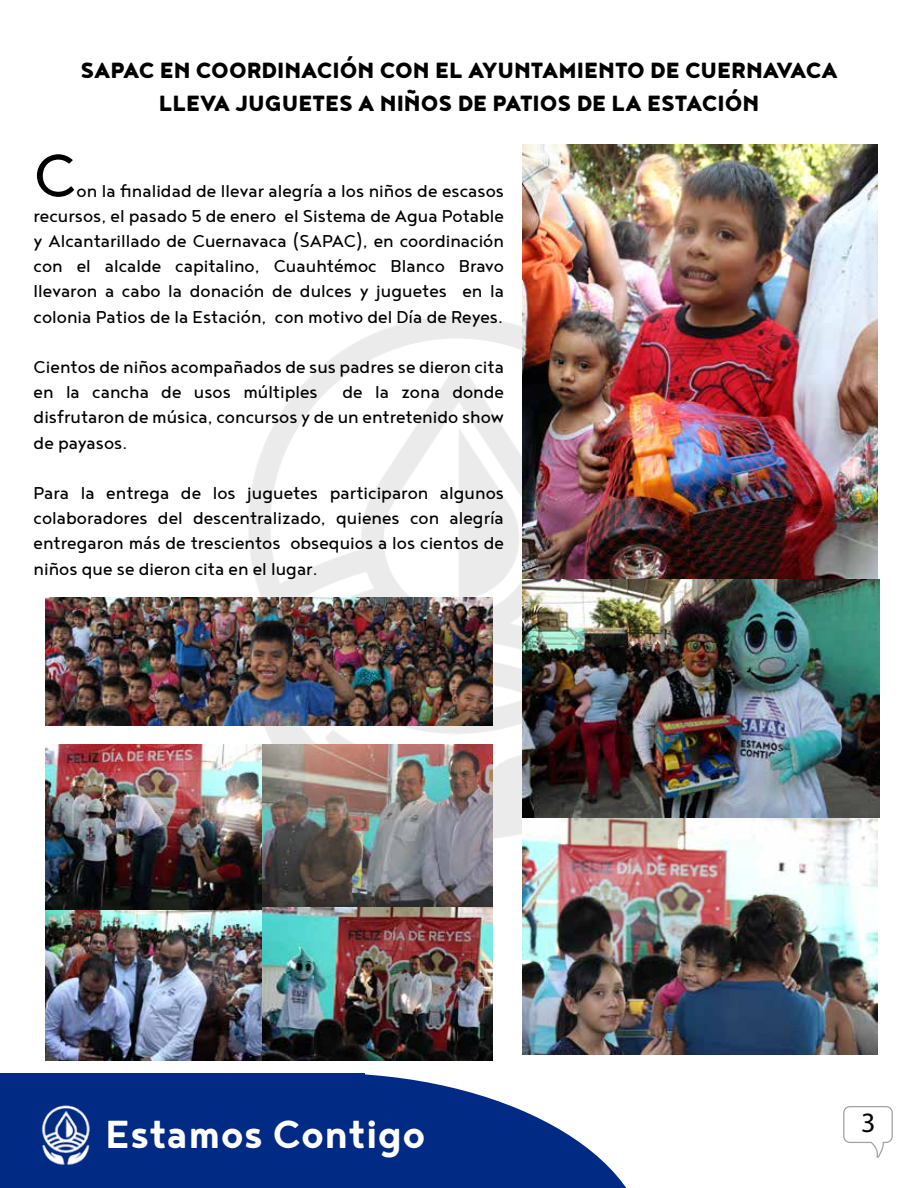
<style>
.page{position:relative;width:918px;height:1188px;background:#fff}
.page>*{position:absolute;margin:0;border:0;box-sizing:border-box;transform-origin:0 0}
.t1{font:73.5px "Noyh";color:#000}
.t2{font:700 48px "Noyh";color:#fff}
.t3{font:28.05px "Myriad Pro";color:#000}
.t4{font:900 27px/32.4px "Noyh";color:#000;text-align:center}
.t5{font:21px/25.2px "Noyh";color:#000;text-align:justify}
</style>
<div class="page">
<svg style="left:843px;top:1106px;width:50px;height:52px"></svg>
<svg style="left:364px;top:1074px;width:263px;height:114px;fill:#002a83"></svg>
<div style="left:0;top:1074px;width:364px;height:114px;background:#002a83"></div>
<img style="left:41px;top:1105px;width:49px;height:60px">
<img style="left:90px;top:316px;width:432px;height:556px">
<img style="left:522px;top:818px;width:356px;height:236px">
<img style="left:522px;top:144px;width:356px;height:435px">
<img style="left:522px;top:579px;width:358px;height:239px">
<img style="left:45px;top:744px;width:447px;height:316px">
<img style="left:45px;top:598px;width:447px;height:128px">
<p class="t4" style="left:80px;top:54px;width:759px">SAPAC EN COORDINACIÓN CON EL AYUNTAMIENTO DE CUERNAVACA<br>LLEVA JUGUETES A NIÑOS DE PATIOS DE LA ESTACIÓN</p>
<h1 class="t1" style="left:34px;top:135px;width:44px">C</h1>
<p class="t5" style="left:34px;top:177px;width:472px;text-indent:43px">on la finalidad de llevar alegría a los niños de escasos recursos, el pasado 5 de enero el Sistema de Agua Potable y Alcantarillado de Cuernavaca (SAPAC), en coordinación con el alcalde capitalino, Cuauhtémoc Blanco Bravo llevaron a cabo la donación de dulces y juguetes en la colonia Patios de la Estación, con motivo del Día de Reyes.</p>
<p class="t5" style="left:34px;top:354px;width:472px">Cientos de niños acompañados de sus padres se dieron cita en la cancha de usos múltiples de la zona donde disfrutaron de música, concursos y de un entretenido show de payasos.</p>
<p class="t5" style="left:34px;top:480px;width:472px">Para la entrega de los juguetes participaron algunos colaboradores del descentralizado, quienes con alegría entregaron más de trescientos obsequios a los cientos de niños que se dieron cita en el lugar.</p>
<h2 class="t2" style="left:31px;top:1105px;width:322px">Estamos Contigo</h2>
<h2 class="t2" style="left:105px;top:1107px;width:322px">Estamos Contigo</h2>
<h3 class="t3" style="left:861px;top:1105px;width:16px">3</h3>
</div>
